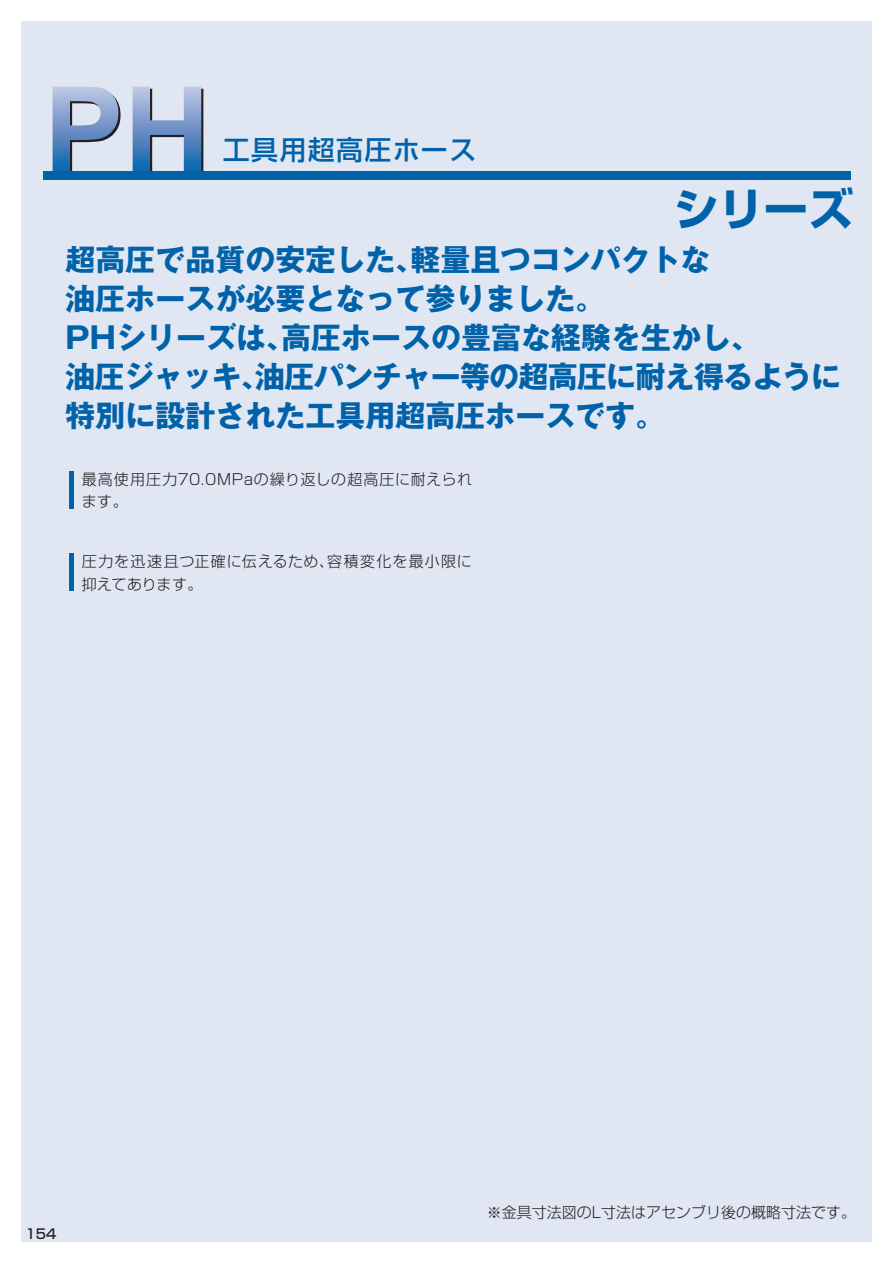
<style>
.page{position:relative;width:893px;height:1263px;background:#fff}
.page>*{position:absolute;margin:0;border:0;box-sizing:border-box;transform-origin:0 0}
.t1{font:700 45px "Shin Go";color:#0162a9}
.t2{font:700 30px/39px "Gothic MB101";color:#0162a9}
.t3{font:500 27px "Shin Go";letter-spacing:.05em;color:#0162a9}
.t4{font:300 15px/22.5px "Shin Go";letter-spacing:.06em;color:#231f20}
.t5{font:300 15px/22.5px "Shin Go";letter-spacing:.03em;color:#231f20}
.t6{font:300 15px "Shin Go";color:#231f20}
.t7{font:500 13.5px "Shin Go Pr 6";color:#231f20}
</style>
<div class="page">
<div style="left:21px;top:21px;width:851px;height:1221px;background:#e0e7f3"></div>
<svg style="left:53px;top:87px;width:68px;height:84px"></svg>
<svg style="left:133px;top:87px;width:70px;height:84px"></svg>
<div style="left:43px;top:171px;width:807px;height:8px;background:#0162a9"></div>
<hr style="left:69px;top:471px;width:4px;height:38px;background:#0162a9">
<hr style="left:69px;top:553px;width:4px;height:38px;background:#0162a9">
<p class="t3" style="left:223px;top:133px;width:255px">工具用超高圧ホース</p>
<h1 class="t1" style="left:674px;top:178px;width:181px">シリーズ</h1>
<p class="t2" style="left:65px;top:237px;width:777px">超高圧で品質の安定した、軽量且つコンパクトな<br>油圧ホースが必要となって参りました。<br>PHシリーズは、高圧ホースの豊富な経験を生かし、<br>油圧ジャッキ、油圧パンチャー等の超高圧に耐え得るように特別に設計された工具用超高圧ホースです。</p>
<p class="t5" style="left:82px;top:467px;width:392px">最高使用圧力70.0MPaの繰り返しの超高圧に耐えられます。</p>
<p class="t4" style="left:82px;top:550px;width:392px">圧力を迅速且つ正確に伝えるため、容積変化を最小限に抑えてあります。</p>
<p class="t7" style="left:26px;top:1223px;width:32px">154</p>
<p class="t6" style="left:487px;top:1202px;width:371px">※金具寸法図のL寸法はアセンブリ後の概略寸法です。</p>
</div>
